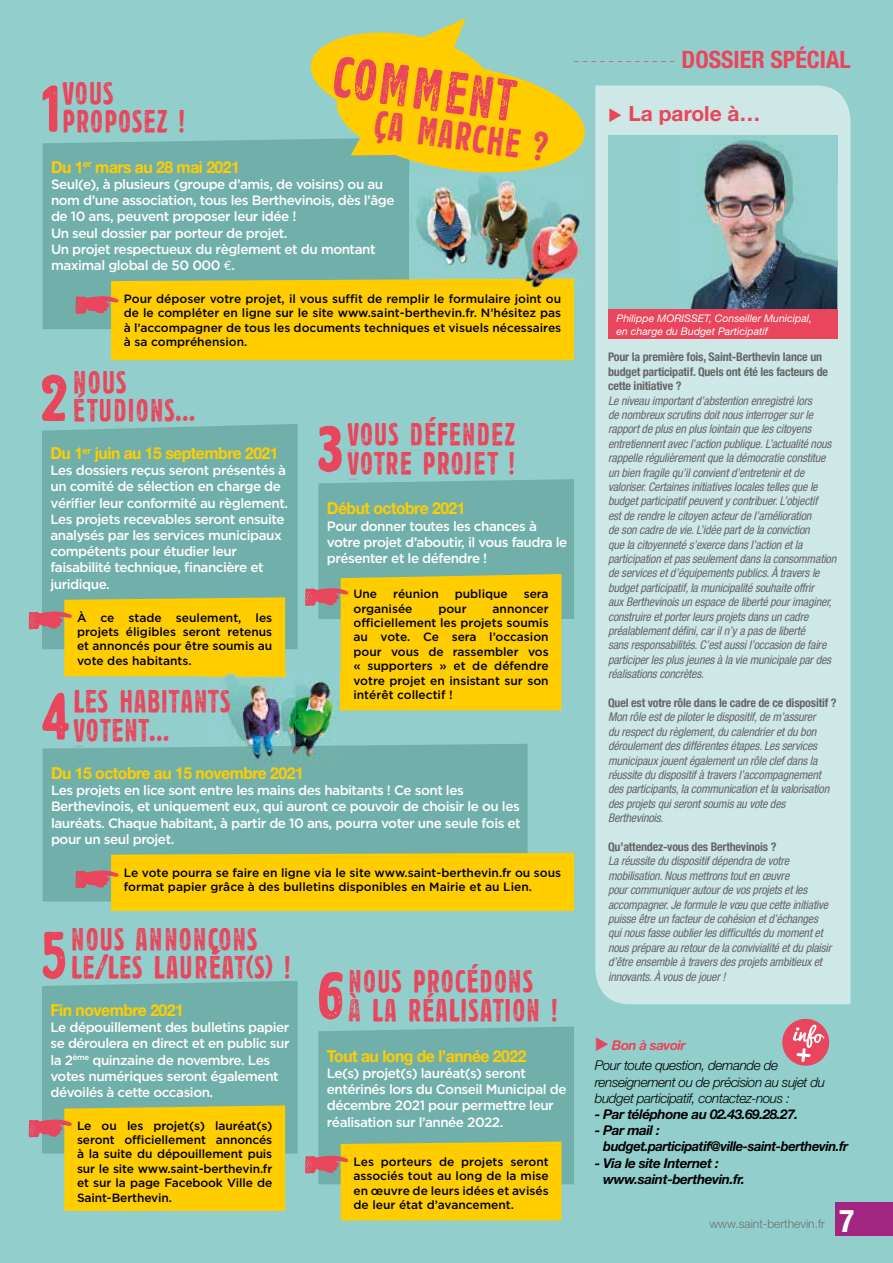
<style>
.page{position:relative;width:893px;height:1263px;background:#92cfcc}
.page>*{position:absolute;margin:0;border:0;box-sizing:border-box;transform-origin:0 0}
.t1{font:63.6px "Volkszeitung 21";color:#e9455c}
.t2{font:42.75px "Volkszeitung 21";color:#e9455c}
.t3{font:34.5px/28.3px "Volkszeitung 21";color:#e9455c}
.t4{font:700 condensed 31.5px "Helvetica Neue";color:#fff}
.t5{font:700 condensed 24px "Helvetica Neue";color:#e9455c}
.t6{font:700 21px "Helvetica Neue LT Std";color:#e9455c}
.t7{font:700 16.5px "Helvetica Neue LT Std";letter-spacing:-.03em;color:#ffcd00;scale:.95 1}
.t8{font:500 13.5px/16.2px "Gotham";letter-spacing:-.035em;color:#fff}
.t9{font:italic 700 13.5px/16.2px "Helvetica Neue LT Std";letter-spacing:-.03em;color:#000}
.t10{font:italic 300 13.5px/20.4px "Helvetica Neue LT Std";letter-spacing:-.03em;color:#000}
.t11{font:italic condensed 12px/14.4px "Helvetica Neue";letter-spacing:-.015em;color:#666665}
.t12{font:500 12px/14.4px "Gotham";color:#000;text-align:justify}
.t13{font:700 condensed 12px/14.4px "Helvetica Neue";letter-spacing:-.015em;color:#666665}
.t14{font:300 12px "Helvetica Neue LT Std";color:#706f6f}
.t15{font:italic 10.5px/12.6px "Helvetica Neue LT Std";color:#fff}
.s1{font-family:"Euro Mono";font-weight:400}
.s2{color:#e9455c}
.s3{font-weight:700;color:#e9455c}
</style>
<div class="page">
<div style="left:595px;top:85px;width:255px;height:919px;background:#cee8e7"></div>
<div style="left:608px;top:135px;width:230px;height:202px;background:#92cfcc"></div>
<img style="left:680px;top:130px;width:158px;height:5px">
<img style="left:838px;top:179px;width:1px;height:147px">
<svg style="left:43px;top:85px;width:14px;height:47px"></svg>
<svg style="left:42px;top:375px;width:24px;height:46px"></svg>
<svg style="left:318px;top:426px;width:24px;height:46px"></svg>
<img style="left:672px;top:140px;width:165px;height:170px">
<img style="left:680px;top:134px;width:157px;height:1px">
<div style="left:43px;top:139px;width:366px;height:190px;background:#71b0aa"></div>
<div style="left:42px;top:424px;width:256px;height:225px;background:#71b0aa"></div>
<svg style="left:29px;top:597px;width:256px;height:79px;background:#edc71c"></svg>
<svg style="left:75px;top:279px;width:499px;height:81px;background:#f5c90e"></svg>
<svg style="left:305px;top:479px;width:269px;height:231px;background:#b9bf59"></svg>
<div style="left:608px;top:310px;width:230px;height:29px;background:#e9455c"></div>
<svg style="left:782px;top:1018px;width:48px;height:48px"></svg>
<svg style="left:311px;top:18px;width:369px;height:154px"></svg>
<div style="left:43px;top:744px;width:485px;height:157px;background:#71b0aa"></div>
<svg style="left:75px;top:853px;width:499px;height:58px;background:#f5c80e"></svg>
<svg style="left:42px;top:693px;width:27px;height:46px"></svg>
<img style="left:409px;top:171px;width:131px;height:108px">
<img style="left:540px;top:171px;width:44px;height:120px">
<img style="left:409px;top:279px;width:165px;height:12px">
<img style="left:466px;top:171px;width:54px;height:1px">
<svg style="left:305px;top:1026px;width:269px;height:194px;background:#a3ba74"></svg>
<svg style="left:29px;top:932px;width:269px;height:279px"></svg>
<svg style="left:319px;top:972px;width:24px;height:47px"></svg>
<img style="left:204px;top:671px;width:137px;height:74px">
<img style="left:204px;top:671px;width:81px;height:5px">
<img style="left:341px;top:671px;width:1px;height:39px">
<img style="left:204px;top:745px;width:137px;height:19px">
<div style="left:835px;top:1202px;width:58px;height:34px;background:#a22681"></div>
<h1 class="t1" style="left:337px;top:43px;width:185px;rotate:8deg">COMMENT</h1>
<h3 class="t3" style="left:62px;top:78px;width:125px">VOUS<br>PROPOSEZ !</h3>
<h3 class="t7" style="left:51px;top:157px;width:200px">Du 1<sup>er</sup> mars au 28 mai 2021</h3>
<p class="t8" style="left:51px;top:176px;width:345px">Seul(e), à plusieurs (groupe d’amis, de voisins) ou au nom d’une association, tous les Berthevinois, dès l’âge de 10 ans, peuvent proposer leur idée !<br>Un seul dossier par porteur de projet.<br>Un projet respectueux du règlement et du montant maximal global de 50 000 <span class="s1">€</span>.</p>
<p class="t12" style="left:124px;top:291px;width:439px">Pour déposer votre projet, il vous suffit de remplir le formulaire joint ou de le compléter en ligne sur le site www.saint-berthevin.fr. N’hésitez pas à l’accompagner de tous les documents techniques et visuels nécessaires à sa compréhension.</p>
<h3 class="t3" style="left:73px;top:367px;width:126px">NOUS<br>ÉTUDIONS…</h3>
<h3 class="t7" style="left:50px;top:443px;width:242px">Du 1<sup>er</sup> juin au 15 septembre 2021</h3>
<p class="t8" style="left:50px;top:462px;width:239px">Les dossiers reçus seront présentés à un comité de sélection en charge de vérifier leur conformité au règlement.<br>Les projets recevables seront ensuite analysés par les services municipaux compétents pour étudier leur faisabilité technique, financière et juridique.</p>
<p class="t12" style="left:77px;top:610px;width:197px">À ce stade seulement, les projets éligibles seront retenus et annoncés pour être soumis au vote des habitants.</p>
<h2 class="t2" style="left:377px;top:101px;width:176px;rotate:8deg">ÇA MARCHE ?</h2>
<h3 class="t3" style="left:347px;top:419px;width:170px">VOUS DÉFENDEZ<br>VOTRE PROJET !</h3>
<h3 class="t7" style="left:327px;top:498px;width:147px">Début octobre 2021</h3>
<p class="t8" style="left:327px;top:517px;width:242px">Pour donner toutes les chances à votre projet d’aboutir, il vous faudra le présenter et le défendre !</p>
<p class="t12" style="left:353px;top:586px;width:25px">Une</p>
<p class="t12" style="left:393px;top:586px;width:47px">réunion</p>
<p class="t12" style="left:455px;top:586px;width:55px">publique</p>
<p class="t12" style="left:524px;top:586px;width:26px">sera</p>
<p class="t12" style="left:353px;top:601px;width:61px">organisée</p>
<p class="t12" style="left:438px;top:601px;width:30px">pour</p>
<p class="t12" style="left:353px;top:601px;width:197px;text-indent:139px">annoncer officiellement les projets soumis au vote. Ce sera l’occasion pour vous de rassembler vos « supporters » et de défendre votre projet en insistant sur son intérêt collectif !</p>
<h3 class="t3" style="left:73px;top:686px;width:160px">LES HABITANTS<br>VOTENT…</h3>
<h3 class="t7" style="left:51px;top:763px;width:267px">Du 15 octobre au 15 novembre 2021</h3>
<p class="t8" style="left:51px;top:782px;width:471px">Les projets en lice sont entre les mains des habitants ! Ce sont les Berthevinois, et uniquement eux, qui auront ce pouvoir de choisir le ou les lauréats. Chaque habitant, à partir de 10 ans, pourra voter une seule fois et pour un seul projet.</p>
<p class="t12" style="left:124px;top:865px;width:439px">Le vote pourra se faire en ligne via le site www.saint-berthevin.fr ou sous format papier grâce à des bulletins disponibles en Mairie et au Lien.</p>
<h3 class="t3" style="left:70px;top:924px;width:222px">NOUS ANNONÇONS<br>LE/LES LAURÉAT(S) !</h3>
<h3 class="t7" style="left:50px;top:1000px;width:142px">Fin novembre 2021</h3>
<p class="t8" style="left:50px;top:1019px;width:241px">Le dépouillement des bulletins papier se déroulera en direct et en public sur la 2<sup>ème</sup> quinzaine de novembre. Les votes numériques seront également dévoilés à cette occasion.</p>
<p class="t12" style="left:77px;top:1118px;width:197px">Le ou les projet(s) lauréat(s) seront officiellement annoncés à la suite du dépouillement puis sur le site www.saint-berthevin.fr et sur la page Facebook Ville de Saint-Berthevin.</p>
<h3 class="t3" style="left:348px;top:967px;width:212px">NOUS PROCÉDONS<br>À LA RÉALISATION !</h3>
<h3 class="t7" style="left:327px;top:1045px;width:212px">Tout au long de l’année 2022</h3>
<p class="t8" style="left:327px;top:1065px;width:241px">Le(s) projet(s) lauréat(s) seront entérinés lors du Conseil Municipal de décembre 2021 pour permettre leur réalisation sur l’année 2022.</p>
<p class="t12" style="left:353px;top:1154px;width:197px">Les porteurs de projets seront associés tout au long de la mise en œuvre de leurs idées et avisés de leur état d’avancement.</p>
<h3 class="t5" style="left:682px;top:45px;width:170px">DOSSIER SPÉCIAL</h3>
<h3 class="t6" style="left:608px;top:101px;width:154px">◆ La parole à…</h3>
<p class="t15" style="left:617px;top:312px;width:197px">Philippe MORISSET, Conseiller Municipal, en charge du Budget Participatif</p>
<p class="t13" style="left:608px;top:350px;width:222px">Pour la première fois, Saint-Berthevin lance un budget participatif. Quels ont été les facteurs de cette initiative ?</p>
<p class="t11" style="left:608px;top:393px;width:230px">Le niveau important d’abstention enregistré lors<br>de nombreux scrutins doit nous interroger sur le rapport de plus en plus lointain que les citoyens entretiennent avec l’action publique. L’actualité nous rappelle régulièrement que la démocratie constitue un bien fragile qu’il convient d’entretenir et de valoriser. Certaines initiatives locales telles que le budget participatif peuvent y contribuer. L’objectif<br>est de rendre le citoyen acteur de l’amélioration<br>de son cadre de vie. L’idée part de la conviction<br>que la citoyenneté s’exerce dans l’action et la participation et pas seulement dans la consommation de services et d’équipements publics. À travers le budget participatif, la municipalité souhaite offrir<br>aux Berthevinois un espace de liberté pour imaginer, construire et porter leurs projets dans un cadre préalablement défini, car il n’y a pas de liberté<br>sans responsabilités. C’est aussi l’occasion de faire participer les plus jeunes à la vie municipale par des réalisations concrètes.</p>
<p class="t13" style="left:608px;top:695px;width:230px">Quel est votre rôle dans le cadre de ce dispositif ?</p>
<p class="t11" style="left:608px;top:710px;width:223px">Mon rôle est de piloter le dispositif, de m’assurer du respect du règlement, du calendrier et du bon déroulement des différentes étapes. Les services municipaux jouent également un rôle clef dans la réussite du dispositif à travers l’accompagnement des participants, la communication et la valorisation des projets qui seront soumis au vote des Berthevinois.</p>
<p class="t13" style="left:608px;top:839px;width:170px">Qu’attendez-vous des Berthevinois ?</p>
<p class="t11" style="left:608px;top:854px;width:225px">La réussite du dispositif dépendra de votre mobilisation. Nous mettrons tout en œuvre<br>pour communiquer autour de vos projets et les accompagner. Je formule le vœu que cette initiative puisse être un facteur de cohésion et d’échanges qui nous fasse oublier les difficultés du moment et nous prépare au retour de la convivialité et du plaisir d’être ensemble à travers des projets ambitieux et innovants. À vous de jouer !</p>
<p class="t10" style="left:595px;top:1035px;width:185px"><span class="s2">◆</span> <span class="s3">Bon à savoir<br></span>Pour toute question, demande de</p>
<p class="t10" style="left:595px;top:1073px;width:232px;line-height:16.2px">renseignement ou de précision au sujet du budget participatif, contactez-nous :</p>
<p class="t9" style="left:595px;top:1106px;width:205px">- Par téléphone au 02.43.69.28.27.</p>
<p class="t9" style="left:603px;top:1122px;width:247px;text-indent:-8px">- Par mail : budget.participatif@ville-saint-berthevin.fr</p>
<p class="t9" style="left:603px;top:1154px;width:143px;text-indent:-8px">- Via le site Internet : www.saint-berthevin.fr.</p>
<p class="t14" style="left:709px;top:1216px;width:117px">www.saint-berthevin.fr</p>
<h3 class="t4" style="left:839px;top:1201px;width:17px">7</h3>
</div>
